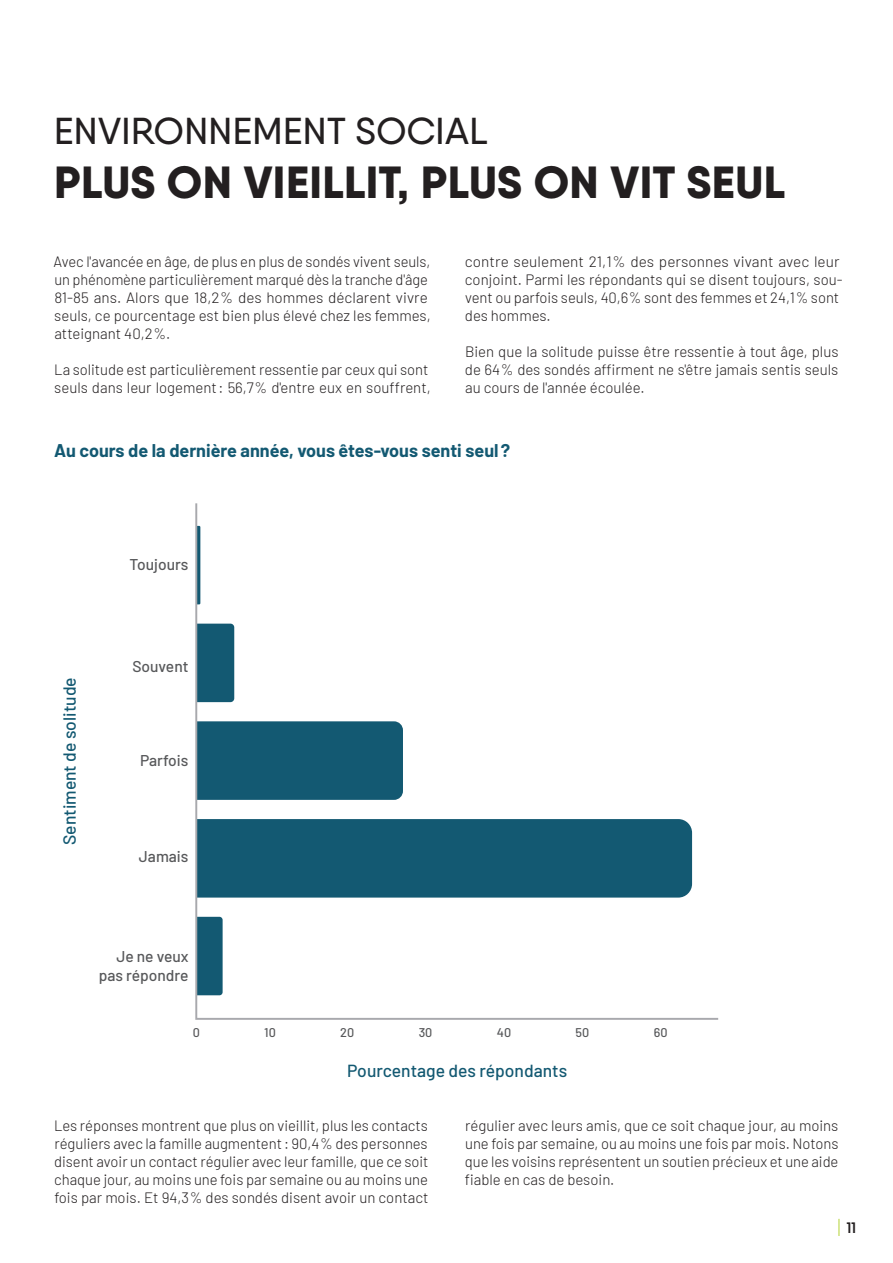
<style>
.page{position:relative;width:893px;height:1263px;background:#fff}
.page>*{position:absolute;margin:0;border:0;box-sizing:border-box;transform-origin:0 0}
.t1{font:800 45px "Qanelas";letter-spacing:.01em;color:#231f20}
.t2{font:500 37.5px "Qanelas";letter-spacing:.01em;color:#231f20}
.t3{font:700 18px "Barlow";color:#135972}
.t4{font:500 17.55px "Barlow";color:#135972}
.t5{font:500 15.6px/18.8px "Barlow";color:#57585a;text-align:right}
.t6{font:300 15px/18px "Barlow";color:#231f20}
.t7{font:500 15px "Poppins";color:#231f20}
.t8{font:500 12.6px "Barlow";color:#57585a}
</style>
<div class="page">
<svg style="left:839px;top:1219px;width:1px;height:17px"></svg>
<svg style="left:195px;top:503px;width:524px;height:517px"></svg>
<h2 class="t2" style="left:54px;top:108px;width:435px">ENVIRONNEMENT SOCIAL</h2>
<h1 class="t1" style="left:54px;top:154px;width:732px">PLUS ON VIEILLIT, PLUS ON VIT SEUL</h1>
<p class="t6" style="left:54px;top:251px;width:379px">Avec l'avancée en âge, de plus en plus de sondés vivent seuls, un phénomène particulièrement marqué dès la tranche d'âge 81-85 ans. Alors que 18,2% des hommes déclarent vivre seuls, ce pourcentage est bien plus élevé chez les femmes, atteignant 40,2%.</p>
<p class="t6" style="left:54px;top:359px;width:378px">La solitude est particulièrement ressentie par ceux qui sont seuls dans leur logement: 56,7% d'entre eux en souffrent,</p>
<p class="t6" style="left:465px;top:251px;width:379px">contre seulement 21,1% des personnes vivant avec leur conjoint. Parmi les répondants qui se disent toujours, sou&shy;vent ou parfois seuls, 40,6% sont des femmes et 24,1% sont des hommes.</p>
<p class="t6" style="left:465px;top:341px;width:375px;text-align:justify">Bien que la solitude puisse être ressentie à tout âge, plus de 64 % des sondés affirment ne s'être jamais sentis seuls au cours de l'année écoulée.</p>
<p class="t3" style="left:54px;top:437px;width:458px">Au cours de la dernière année, vous êtes-vous senti seul?</p>
<p class="t5" style="left:129px;top:554px;width:61px">Toujours</p>
<p class="t4" style="left:57px;top:845px;width:169px;rotate:-90deg">Sentiment de solitude</p>
<p class="t5" style="left:132px;top:655px;width:58px">Souvent</p>
<p class="t5" style="left:140px;top:750px;width:50px">Parfois</p>
<p class="t5" style="left:139px;top:846px;width:51px">Jamais</p>
<p class="t5" style="left:99px;top:946px;width:91px">Je ne veux pas répondre</p>
<p class="t8" style="left:193px;top:1023px;width:9px">0</p>
<p class="t8" style="left:264px;top:1023px;width:13px">10</p>
<p class="t8" style="left:340px;top:1023px;width:16px">20</p>
<p class="t8" style="left:419px;top:1023px;width:15px">30</p>
<p class="t8" style="left:497px;top:1023px;width:16px">40</p>
<p class="t8" style="left:576px;top:1023px;width:15px">50</p>
<p class="t8" style="left:654px;top:1023px;width:15px">60</p>
<p class="t4" style="left:347px;top:1057px;width:221px">Pourcentage des répondants</p>
<p class="t6" style="left:54px;top:1115px;width:376px;text-align:justify">Les réponses montrent que plus on vieillit, plus les contacts réguliers avec la famille augmentent: 90,4% des personnes disent avoir un contact régulier avec leur famille, que ce soit chaque jour, au moins une fois par semaine ou au moins une fois par mois. Et 94,3% des sondés disent avoir un contact</p>
<p class="t6" style="left:465px;top:1115px;width:375px;text-align:justify">régulier avec leurs amis, que ce soit chaque jour, au moins une fois par semaine, ou au moins une fois par mois. Notons que les voisins représentent un soutien précieux et une aide fiable en cas de besoin.</p>
<p class="t7" style="left:847px;top:1218px;width:11px">11</p>
</div>
